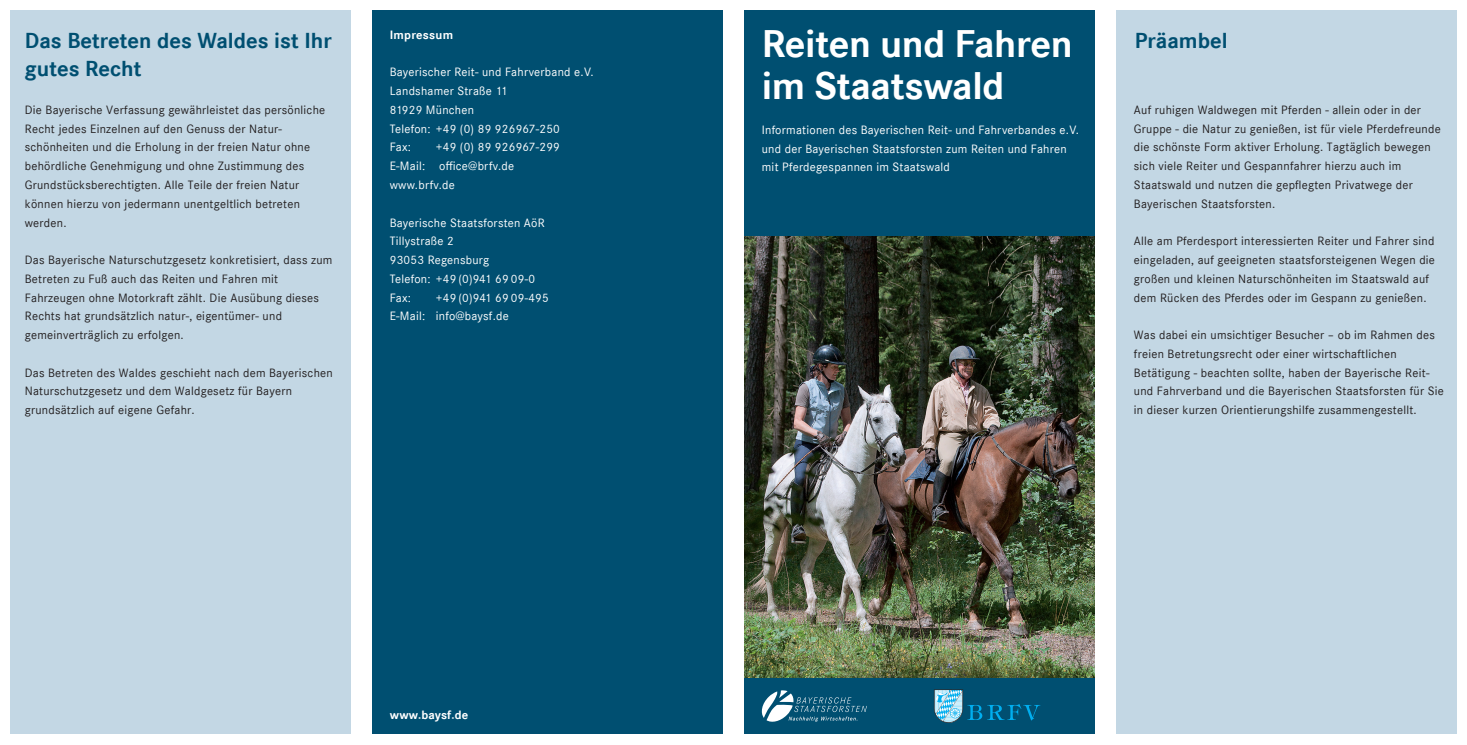
<style>
.page{position:relative;width:1467px;height:745px;background:#fff}
.page>*{position:absolute;margin:0;border:0;box-sizing:border-box;transform-origin:0 0}
.t1{font:700 40px/42.5px "Corporate S";letter-spacing:-.01em;color:#fff}
.t2{font:700 22.5px/28.1px "Corporate S";color:#004f71}
.t3{font:12.5px/18.8px "Corporate S";letter-spacing:.02em;color:#231f20}
.t4{font:12.5px/18.8px "Corporate S";letter-spacing:.02em;color:#fff}
.t5{font:700 12.5px "Corporate S";letter-spacing:.015em;color:#fff}
</style>
<div class="page">
<div style="left:744px;top:677px;width:351px;height:56px;background:#004f71"></div>
<div style="left:372px;top:11px;width:351px;height:722px;background:#004f71"></div>
<div style="left:11px;top:11px;width:340px;height:722px;background:#c3d7e4"></div>
<svg style="left:761px;top:690px;width:106px;height:32px"></svg>
<div style="left:1116px;top:11px;width:340px;height:722px;background:#c3d7e4"></div>
<img style="left:744px;top:236px;width:351px;height:441px">
<svg style="left:934px;top:689px;width:106px;height:33px"></svg>
<div style="left:744px;top:11px;width:351px;height:225px;background:#004f71"></div>
<h2 class="t2" style="left:25px;top:27px;width:309px">Das Betreten des Waldes ist Ihr gutes Recht</h2>
<p class="t3" style="left:25px;top:100px;width:302px">Die Bayerische Verfassung gewährleistet das persönliche Recht jedes Einzelnen auf den Genuss der Natur&shy;schönheiten und die Erholung in der freien Natur ohne behördliche Genehmigung und ohne Zustimmung des Grundstücksberechtigten. Alle Teile der freien Natur können hierzu von jedermann unentgeltlich betreten werden.</p>
<p class="t3" style="left:25px;top:250px;width:309px">Das Bayerische Naturschutzgesetz konkretisiert, dass zum Betreten zu Fuß auch das Reiten und Fahren mit Fahrzeugen ohne Motorkraft zählt. Die Ausübung dieses Rechts hat grundsätzlich natur-, eigentümer- und gemeinverträglich zu erfolgen.</p>
<p class="t3" style="left:25px;top:363px;width:310px">Das Betreten des Waldes geschieht nach dem Bayerischen<br>Naturschutzgesetz und dem Waldgesetz für Bayern grundsätzlich auf eigene Gefahr.</p>
<p class="t5" style="left:390px;top:27px;width:65px">Impressum</p>
<p class="t4" style="left:390px;top:63px;width:205px">Bayerischer Reit- und Fahrverband e.V.<br>Landshamer Straße 11<br>81929 München<br>Telefon: +49 (0) 89 926967-250<br>Fax:</p>
<p class="t4" style="left:390px;top:138px;width:172px;text-indent:46px">+49 (0) 89 926967-299<br>E-Mail: office@brfv.de www.brfv.de</p>
<p class="t4" style="left:390px;top:213px;width:157px">Bayerische Staatsforsten AöR<br>Tillystraße 2<br>93053 Regensburg<br>Telefon: +49 (0)941 69 09-0<br>Fax:</p>
<p class="t4" style="left:390px;top:288px;width:161px;text-indent:46px">+49 (0)941 69 09-495<br>E-Mail: info@baysf.de</p>
<p class="t5" style="left:390px;top:707px;width:80px">www.baysf.de</p>
<h1 class="t1" style="left:762px;top:23px;width:312px">Reiten und Fahren im Staatswald</h1>
<p class="t4" style="left:762px;top:120px;width:319px">Informationen des Bayerischen Reit- und Fahrverbandes e.V. und der Bayerischen Staatsforsten zum Reiten und Fahren mit Pferdegespannen im Staatswald</p>
<h2 class="t2" style="left:1135px;top:27px;width:94px">Präambel</h2>
<p class="t3" style="left:1134px;top:100px;width:308px">Auf ruhigen Waldwegen mit Pferden - allein oder in der Gruppe - die Natur zu genießen, ist für viele Pferdefreunde die schönste Form aktiver Erholung. Tagtäglich bewegen sich viele Reiter und Gespannfahrer hierzu auch im Staatswald und nutzen die gepflegten Privatwege der Bayerischen Staatsforsten.</p>
<p class="t3" style="left:1134px;top:232px;width:303px">Alle am Pferdesport interessierten Reiter und Fahrer sind eingeladen, auf geeigneten staatsforsteigenen Wegen die großen und kleinen Naturschönheiten im Staatswald auf dem Rücken des Pferdes oder im Gespann zu genießen.</p>
<p class="t3" style="left:1134px;top:325px;width:312px">Was dabei ein umsichtiger Besucher – ob im Rahmen des freien Betretungsrecht oder einer wirtschaftlichen Betätigung - beachten sollte, haben der Bayerische Reit&shy;und Fahrverband und die Bayerischen Staatsforsten für Sie in dieser kurzen Orientierungshilfe zusammengestellt.</p>
</div>
